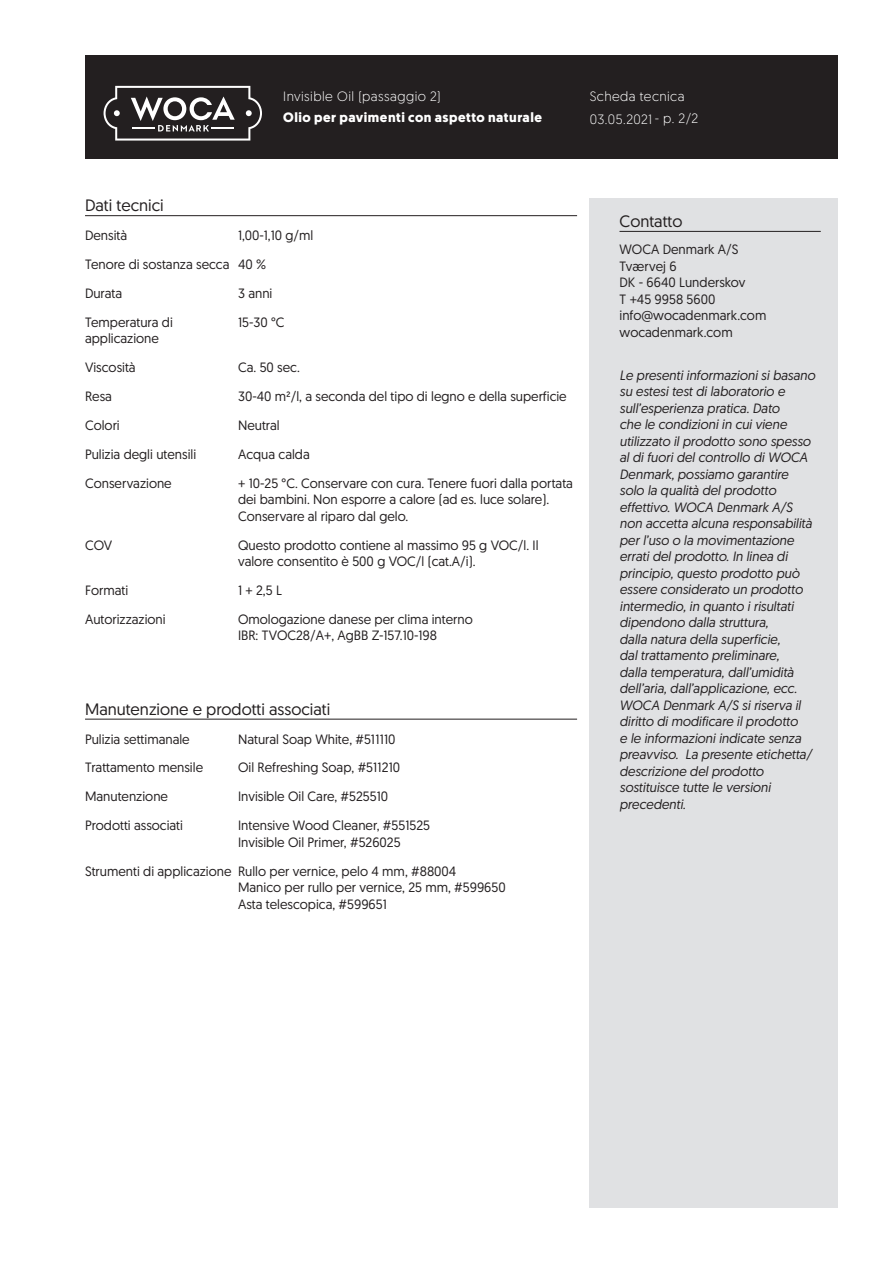
<style>
.page{position:relative;width:893px;height:1263px;background:#fff}
.page>*{position:absolute;margin:0;border:0;box-sizing:border-box;transform-origin:0 0}
.skyBodyHdn{font:16.5px "Geomanist";color:#231f20}
.skyContactHdnBodytex{font:16.5px "Geomanist";color:#231f20}
.skyDisclaimerTxtBody{font:italic 13.5px/16.5px "Geomanist";color:#231f20}
.skyBodyTxt{font:13.5px/16.5px "Geomanist";color:#231f20}
.skyBodyCap{font:13.5px/16.5px "Geomanist";color:#231f20}
.skyWhiteHdnBodytext{font:300 13.5px "Geomanist";letter-spacing:.03em;color:#fff}
.skyWhiteBoldHdnBodyt{font:700 13.5px "Geomanist";letter-spacing:.035em;color:#fff}
</style>
<div class="page">
<div style="left:85px;top:55px;width:753px;height:104px;background:#231f20"></div>
<div style="left:590px;top:198px;width:248px;height:1010px;background:#e0e1e3"></div>
<hr style="left:619px;top:231px;width:202px;height:1px;background:#231f20">
<hr style="left:85px;top:215px;width:492px;height:1px;background:#231f20">
<hr style="left:85px;top:719px;width:492px;height:1px;background:#231f20">
<svg style="left:104px;top:86px;width:158px;height:55px"></svg>
<p class="skyWhiteHdnBodytext" style="left:283px;top:87px;width:159px">Invisible Oil (passaggio 2)</p>
<p class="skyWhiteBoldHdnBodyt" style="left:283px;top:108px;width:260px">Olio per pavimenti con aspetto naturale</p>
<p class="skyWhiteHdnBodytext" style="left:590px;top:87px;width:96px">Scheda tecnica</p>
<p class="skyWhiteHdnBodytext" style="left:590px;top:110px;width:110px">03.05.2021 - p. 2/2</p>
<p class="skyBodyHdn" style="left:85px;top:195px;width:80px">Dati tecnici</p>
<p class="skyBodyCap" style="left:85px;top:227px;width:44px">Densità</p>
<p class="skyBodyTxt" style="left:238px;top:227px;width:77px">1,00-1,10 g/ml</p>
<p class="skyBodyCap" style="left:85px;top:256px;width:146px">Tenore di sostanza secca</p>
<p class="skyBodyTxt" style="left:238px;top:256px;width:30px">40 %</p>
<p class="skyBodyCap" style="left:85px;top:284px;width:39px">Durata</p>
<p class="skyBodyTxt" style="left:238px;top:284px;width:36px">3 anni</p>
<p class="skyBodyCap" style="left:85px;top:313px;width:89px">Temperatura di applicazione</p>
<p class="skyBodyTxt" style="left:238px;top:313px;width:48px">15-30 °C</p>
<p class="skyBodyCap" style="left:85px;top:359px;width:52px">Viscosità</p>
<p class="skyBodyTxt" style="left:238px;top:359px;width:63px">Ca. 50 sec.</p>
<p class="skyBodyCap" style="left:85px;top:388px;width:28px">Resa</p>
<p class="skyBodyTxt" style="left:238px;top:388px;width:330px">30-40 m²/l, a seconda del tipo di legno e della superficie</p>
<p class="skyBodyCap" style="left:85px;top:416px;width:36px">Colori</p>
<p class="skyBodyTxt" style="left:238px;top:416px;width:43px">Neutral</p>
<p class="skyBodyCap" style="left:85px;top:445px;width:113px">Pulizia degli utensili</p>
<p class="skyBodyTxt" style="left:238px;top:445px;width:73px">Acqua calda</p>
<p class="skyBodyCap" style="left:85px;top:474px;width:88px">Conservazione</p>
<p class="skyBodyTxt" style="left:238px;top:474px;width:336px">+ 10-25 °C. Conservare con cura. Tenere fuori dalla portata dei bambini. Non esporre a calore (ad es. luce solare).<br>Conservare al riparo dal gelo.</p>
<p class="skyBodyCap" style="left:85px;top:536px;width:29px">COV</p>
<p class="skyBodyTxt" style="left:238px;top:536px;width:302px">Questo prodotto contiene al massimo 95 g VOC/l. Il valore consentito è 500 g VOC/l (cat.A/i).</p>
<p class="skyBodyCap" style="left:85px;top:582px;width:45px">Formati</p>
<p class="skyBodyTxt" style="left:238px;top:582px;width:45px">1 + 2,5 L</p>
<p class="skyBodyCap" style="left:85px;top:610px;width:82px">Autorizzazioni</p>
<p class="skyBodyTxt" style="left:238px;top:610px;width:236px">Omologazione danese per clima interno</p>
<p class="skyBodyTxt" style="left:238px;top:627px;width:200px">IBR: TVOC28/A+, AgBB Z-157.10-198</p>
<p class="skyBodyHdn" style="left:85px;top:698px;width:247px">Manutenzione e prodotti associati</p>
<p class="skyBodyCap" style="left:85px;top:730px;width:106px">Pulizia settimanale</p>
<p class="skyBodyTxt" style="left:238px;top:730px;width:159px">Natural Soap White, #511110</p>
<p class="skyBodyCap" style="left:85px;top:759px;width:120px">Trattamento mensile</p>
<p class="skyBodyTxt" style="left:238px;top:759px;width:164px">Oil Refreshing Soap, #511210</p>
<p class="skyBodyCap" style="left:85px;top:788px;width:85px">Manutenzione</p>
<p class="skyBodyTxt" style="left:238px;top:788px;width:152px">Invisible Oil Care, #525510</p>
<p class="skyBodyCap" style="left:85px;top:817px;width:100px">Prodotti associati</p>
<p class="skyBodyTxt" style="left:238px;top:817px;width:193px">Intensive Wood Cleaner, #551525</p>
<p class="skyBodyTxt" style="left:238px;top:833px;width:164px">Invisible Oil Primer, #526025</p>
<p class="skyBodyCap" style="left:85px;top:862px;width:148px">Strumenti di applicazione</p>
<p class="skyBodyTxt" style="left:238px;top:862px;width:220px">Rullo per vernice, pelo 4 mm, #88004</p>
<p class="skyBodyTxt" style="left:238px;top:879px;width:269px">Manico per rullo per vernice, 25 mm, #599650</p>
<p class="skyBodyTxt" style="left:238px;top:895px;width:150px">Asta telescopica, #599651</p>
<p class="skyContactHdnBodytex" style="left:619px;top:210px;width:64px">Contatto</p>
<p class="skyBodyTxt" style="left:619px;top:241px;width:121px">WOCA Denmark A/S</p>
<p class="skyBodyTxt" style="left:619px;top:257px;width:59px">Tværvej 6</p>
<p class="skyBodyTxt" style="left:619px;top:274px;width:127px">DK - 6640 Lunderskov</p>
<p class="skyBodyTxt" style="left:619px;top:290px;width:97px">T +45 9958 5600</p>
<p class="skyBodyTxt" style="left:619px;top:307px;width:148px">info@wocadenmark.com</p>
<p class="skyBodyTxt" style="left:619px;top:323px;width:115px">wocadenmark.com</p>
<p class="skyDisclaimerTxtBody" style="left:619px;top:366px;width:197px">Le presenti informazioni si basano su estesi test di laboratorio e sull’esperienza pratica. Dato<br>che le condizioni in cui viene utilizzato il prodotto sono spesso al di fuori del controllo di WOCA<br>Denmark, possiamo garantire solo la qualità del prodotto effettivo. WOCA Denmark A/S non accetta alcuna responsabilità per l’uso o la movimentazione errati del prodotto. In linea di principio, questo prodotto può essere considerato un prodotto intermedio, in quanto i risultati dipendono dalla struttura,<br>dalla natura della superficie,<br>dal trattamento preliminare,<br>dalla temperatura, dall’umidità dell’aria, dall’applicazione, ecc.<br>WOCA Denmark A/S si riserva il diritto di modificare il prodotto<br>e le informazioni indicate senza preavviso. La presente etichetta/ descrizione del prodotto sostituisce tutte le versioni precedenti.</p>
</div>
